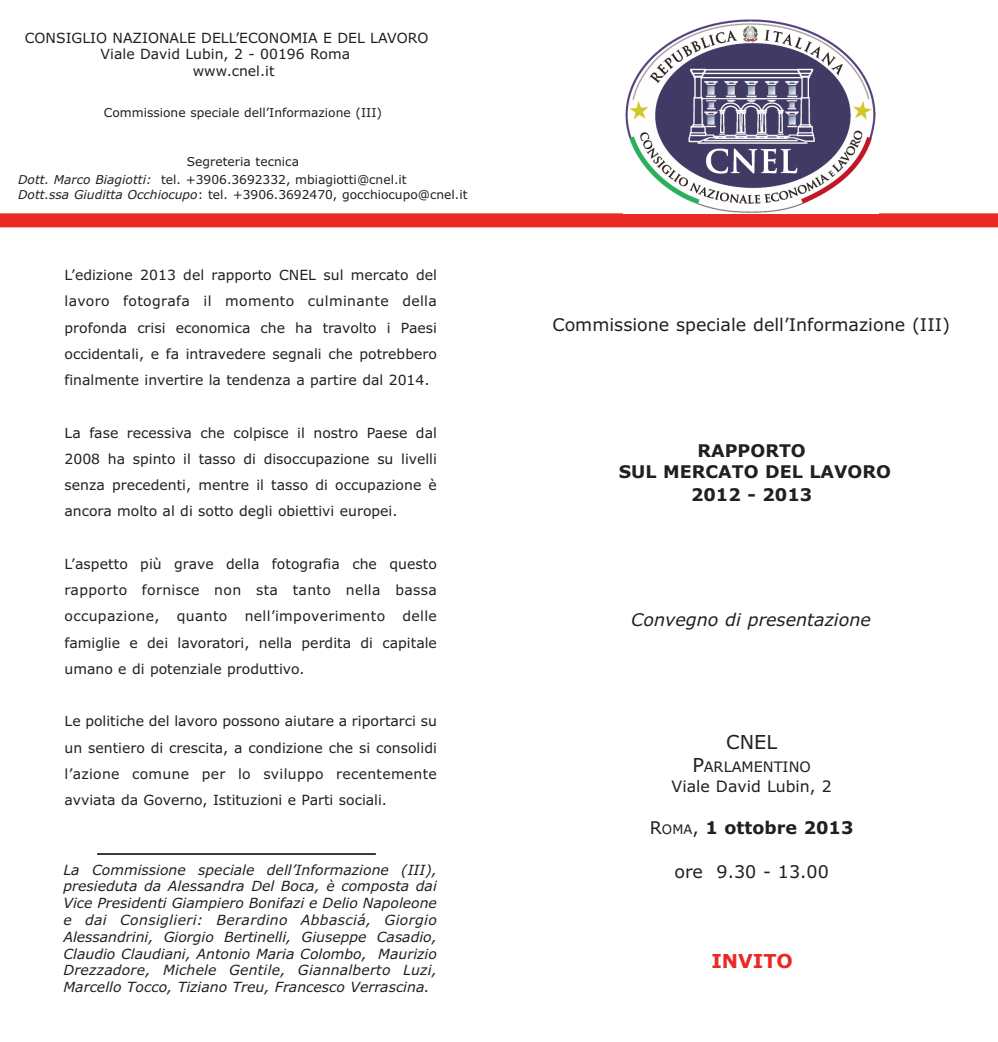
<style>
.page{position:relative;width:998px;height:1042px;background:#fff}
.page>*{position:absolute;margin:0;border:0;box-sizing:border-box;transform-origin:0 0}
.t1{font:700 19.25px "Verdana";color:#ea2924}
.t2{font:19.25px "Verdana";color:#231f20}
.t3{font:17.5px "Verdana";color:#231f20}
.t4{font:700 17.5px/21px "Verdana";color:#231f20;text-align:center}
.t5{font:italic 17.5px "Verdana";color:#231f20}
.t6{font:15.75px "Verdana";color:#231f20}
.t7{font:14.35px "Verdana";color:#231f20}
.t8{font:14px/26.2px "Verdana";color:#231f20;text-align:justify}
.t9{font:italic 14px/16.8px "Verdana";color:#231f20;text-align:justify}
.t10{font:12.25px/18.6px "Verdana";color:#231f20}
.s1{font-style:italic}
.s2{font-size:19.25px}
.s3{font-weight:400}
.s4{font-weight:400;font-size:13.12px}
</style>
<div class="page">
<div style="left:0;top:213px;width:997px;height:14px;background:#ea2924"></div>
<img style="left:625px;top:19px;width:251px;height:194px">
<hr style="left:97px;top:853px;width:279px;height:2px;background:#231f20">
<p class="t8" style="left:25px;top:25px;width:405px">CONSIGLIO NAZIONALE DELL’ECONOMIA E DEL LAVORO</p>
<p class="t8" style="left:101px;top:41px;width:251px">Viale David Lubin, 2 - 00196 Roma</p>
<p class="t8" style="left:193px;top:58px;width:83px">www.cnel.it</p>
<p class="t10" style="left:104px;top:103px;width:280px">Commissione speciale dell’Informazione (III)</p>
<p class="t10" style="left:18px;top:152px;width:390px;text-indent:169px">Segreteria tecnica<br><span class="s1">Dott. Marco Biagiotti:</span> tel. +3906.3692332, mbiagiotti@cnel.it</p>
<p class="t10" style="left:18px;top:185px;width:450px"><span class="s1">Dott.ssa Giuditta Occhiocupo</span>: tel. +3906.3692470, gocchiocupo@cnel.it</p>
<p class="t8" style="left:65px;top:262px;width:374px">L’edizione 2013 del rapporto CNEL sul mercato del lavoro fotografa il momento culminante della profonda crisi economica che ha travolto i Paesi occidentali, e fa intravedere segnali che potrebbero finalmente invertire la tendenza a partire dal 2014.</p>
<p class="t8" style="left:65px;top:420px;width:374px">La fase recessiva che colpisce il nostro Paese dal 2008 ha spinto il tasso di disoccupazione su livelli senza precedenti, mentre il tasso di occupazione è ancora molto al di sotto degli obiettivi europei.</p>
<p class="t8" style="left:65px;top:551px;width:374px">L’aspetto più grave della fotografia che questo rapporto fornisce non sta tanto nella bassa occupazione, quanto nell’impoverimento delle famiglie e dei lavoratori, nella perdita di capitale umano e di potenziale produttivo.</p>
<p class="t8" style="left:64px;top:708px;width:374px">Le politiche del lavoro possono aiutare a riportarci su un sentiero di crescita, a condizione che si consolidi l’azione comune per lo sviluppo recentemente avviata da Governo, Istituzioni e Parti sociali.</p>
<p class="t9" style="left:63px;top:861px;width:375px">La Commissione speciale dell’Informazione (III), presieduta da Alessandra Del Boca, è composta dai Vice Presidenti Giampiero Bonifazi e Delio Napoleone e dai Consiglieri: Berardino Abbasciá, Giorgio Alessandrini, Giorgio Bertinelli, Giuseppe Casadio, Claudio Claudiani, Antonio Maria Colombo, Maurizio Drezzadore, Michele Gentile, Giannalberto Luzi, Marcello Tocco, Tiziano Treu, Francesco Verrascina.</p>
<p class="t3" style="left:552px;top:314px;width:399px">Commissione speciale dell’Informazione (III)</p>
<p class="t4" style="left:618px;top:441px;width:273px">RAPPORTO<br>SUL MERCATO DEL LAVORO</p>
<p class="t4" style="left:690px;top:485px;width:123px">2012 - 2013</p>
<p class="t5" style="left:631px;top:609px;width:241px">Convegno di presentazione</p>
<h1 class="t2" style="left:726px;top:731px;width:52px">CNEL</h1>
<p class="t7" style="left:692px;top:758px;width:120px"><span class="s2">P</span>ARLAMENTINO</p>
<p class="t6" style="left:671px;top:777px;width:162px">Viale David Lubin, 2</p>
<p class="t4" style="left:649px;top:817px;width:205px"><span class="s3">R</span><span class="s4">OMA</span><span class="s3">,</span> 1 ottobre 2013</p>
<p class="t3" style="left:674px;top:861px;width:156px">ore 9.30 - 13.00</p>
<h1 class="t1" style="left:711px;top:950px;width:83px">INVITO</h1>
</div>
